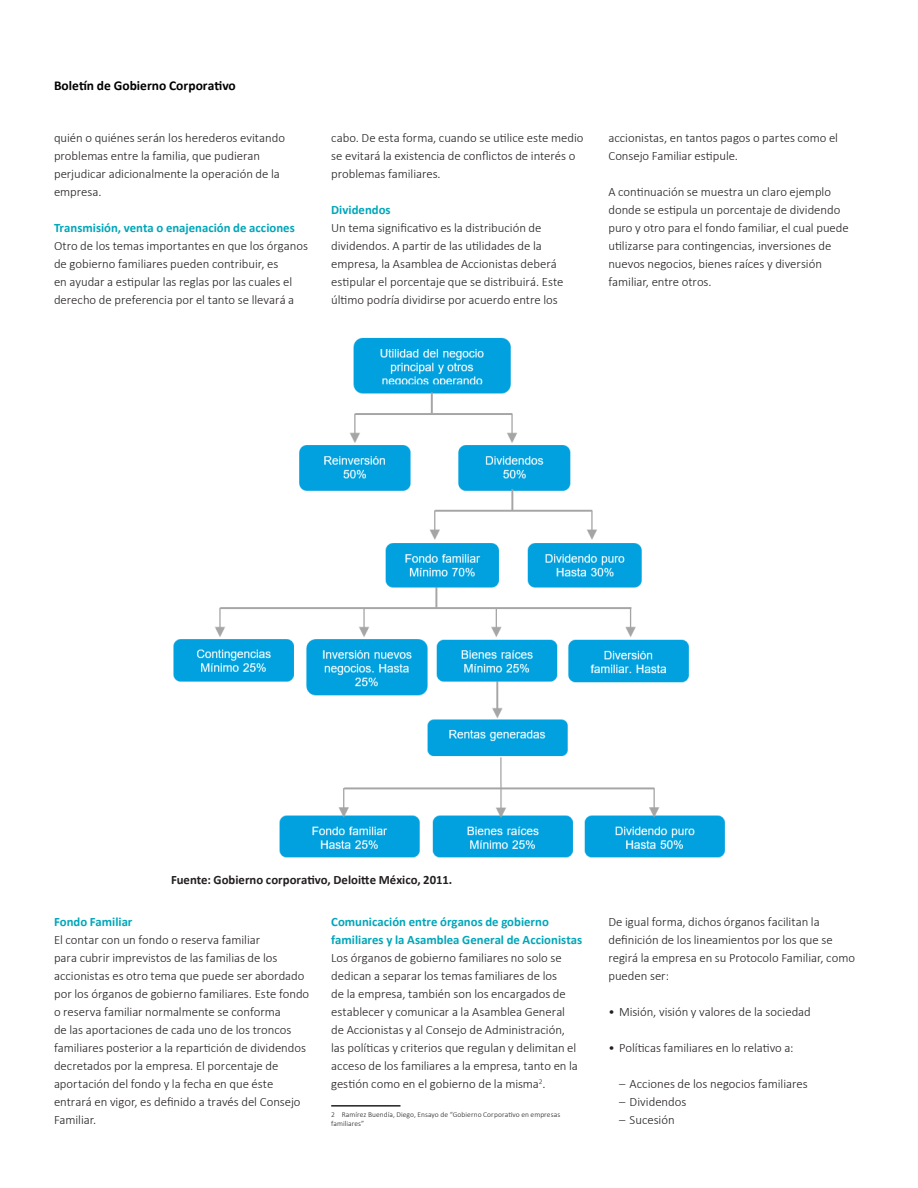
<style>
.page{position:relative;width:918px;height:1188px;background:#fff}
.page>*{position:absolute;margin:0;border:0;box-sizing:border-box;transform-origin:0 0}
.t1{font:700 13.5px "Calibri";color:#000}
.t2{font:300 12.75px/18px "Calibri";color:#231f20}
.t3{font:700 12.75px/18px "Calibri";color:#00a6b9}
.t4{font:700 12.75px "Calibri";color:#231f20}
.t5{font:300 7.5px/9px "Calibri";letter-spacing:.01em;color:#231f20}
</style>
<div class="page">
<img style="left:173px;top:337px;width:552px;height:521px">
<hr style="left:331px;top:1105px;width:70px;height:2px;background:#231f20">
<p class="t1" style="left:54px;top:76px;width:183px">Boletín de Gobierno Corporativo</p>
<p class="t2" style="left:54px;top:128px;width:233px">quién o quiénes serán los herederos evitando problemas entre la familia, que pudieran perjudicar adicionalmente la operación de la empresa.</p>
<p class="t3" style="left:54px;top:218px;width:242px">Transmisión, venta o enajenación de acciones</p>
<p class="t2" style="left:54px;top:236px;width:256px">Otro de los temas importantes en que los órganos de gobierno familiares pueden contribuir, es<br>en ayudar a estipular las reglas por las cuales el derecho de preferencia por el tanto se llevará a</p>
<p class="t2" style="left:331px;top:128px;width:254px">cabo. De esta forma, cuando se utilice este medio se evitará la existencia de conflictos de interés o problemas familiares.</p>
<p class="t3" style="left:331px;top:200px;width:61px">Dividendos</p>
<p class="t2" style="left:331px;top:218px;width:234px">Un tema significativo es la distribución de dividendos. A partir de las utilidades de la empresa, la Asamblea de Accionistas deberá estipular el porcentaje que se distribuirá. Este último podría dividirse por acuerdo entre los</p>
<p class="t2" style="left:608px;top:128px;width:231px">accionistas, en tantos pagos o partes como el<br>Consejo Familiar estipule.</p>
<p class="t2" style="left:608px;top:182px;width:242px">A continuación se muestra un claro ejemplo donde se estipula un porcentaje de dividendo puro y otro para el fondo familiar, el cual puede utilizarse para contingencias, inversiones de nuevos negocios, bienes raíces y diversión familiar, entre otros.</p>
<p class="t4" style="left:171px;top:871px;width:283px">Fuente: Gobierno corporativo, Deloitte México, 2011.</p>
<p class="t3" style="left:54px;top:913px;width:80px">Fondo Familiar</p>
<p class="t2" style="left:54px;top:931px;width:257px">El contar con un fondo o reserva familiar<br>para cubrir imprevistos de las familias de los accionistas es otro tema que puede ser abordado por los órganos de gobierno familiares. Este fondo o reserva familiar normalmente se conforma<br>de las aportaciones de cada uno de los troncos familiares posterior a la repartición de dividendos decretados por la empresa. El porcentaje de aportación del fondo y la fecha en que éste entrará en vigor, es definido a través del Consejo Familiar.</p>
<p class="t3" style="left:331px;top:913px;width:253px">Comunicación entre órganos de gobierno familiares y la Asamblea General de Accionistas</p>
<p class="t2" style="left:331px;top:949px;width:248px">Los órganos de gobierno familiares no solo se dedican a separar los temas familiares de los<br>de la empresa, también son los encargados de establecer y comunicar a la Asamblea General de Accionistas y al Consejo de Administración, las políticas y criterios que regulan y delimitan el acceso de los familiares a la empresa, tanto en la gestión como en el gobierno de la misma<sup>2</sup>.</p>
<p class="t5" style="left:331px;top:1110px;width:231px">2 Ramírez Buendía, Diego, Ensayo de “Gobierno Corporativo en empresas familiares”</p>
<p class="t2" style="left:608px;top:913px;width:248px">De igual forma, dichos órganos facilitan la definición de los lineamientos por los que se regirá la empresa en su Protocolo Familiar, como pueden ser:</p>
<p class="t2" style="left:608px;top:1003px;width:204px">• Misión, visión y valores de la sociedad</p>
<p class="t2" style="left:608px;top:1039px;width:187px">• Políticas familiares en lo relativo a:</p>
<p class="t2" style="left:619px;top:1075px;width:190px">– Acciones de los negocios familiares</p>
<p class="t2" style="left:619px;top:1093px;width:69px">– Dividendos</p>
<p class="t2" style="left:619px;top:1111px;width:57px">– Sucesión</p>
</div>
